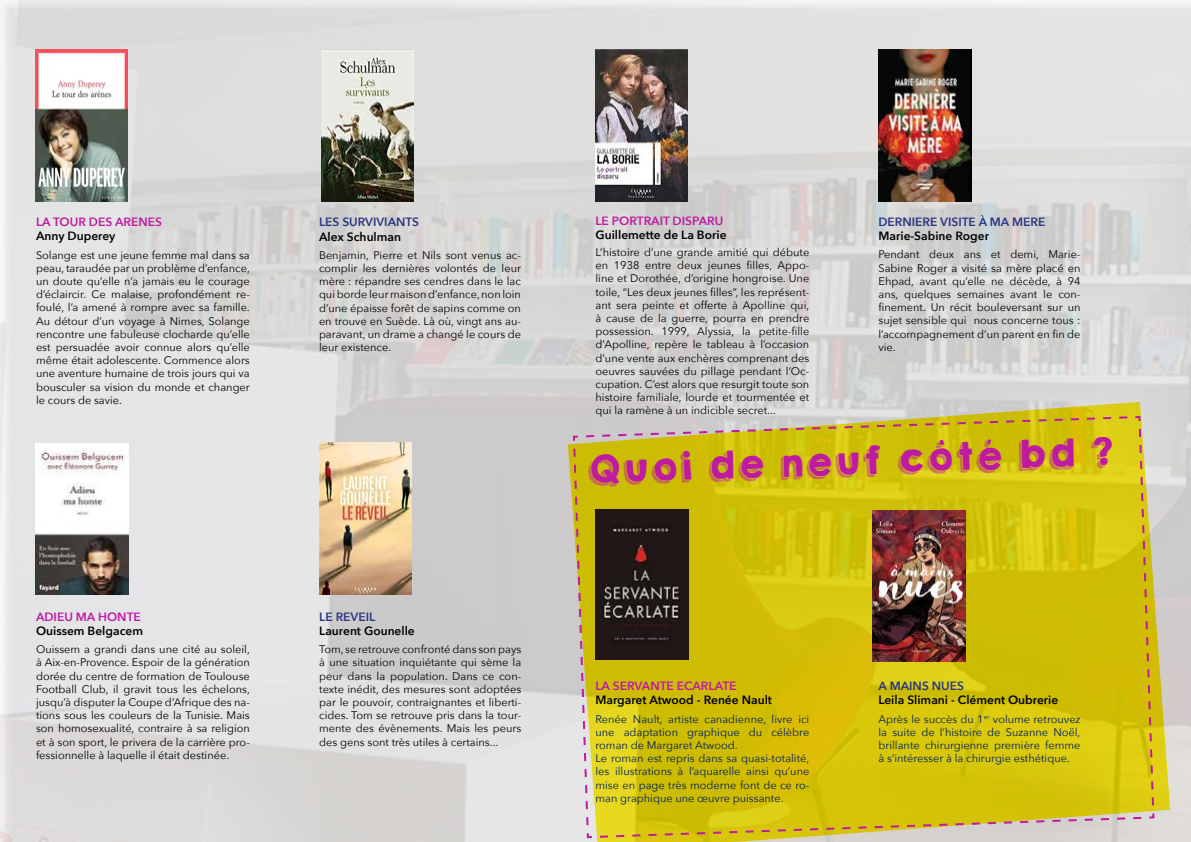
<style>
.page{position:relative;width:1191px;height:842px;background:#fff}
.page>*{position:absolute;margin:0;border:0;box-sizing:border-box;transform-origin:0 0}
.t1{font:34px "KGHAPPY";color:#be1aa2}
.t2{font:600 12px "Avenir Next";color:#000}
.t3{font:600 12px "Avenir Next";color:#be1aa2}
.t4{font:600 12px "Avenir Next";color:#283583}
.t5{font:11px/13.2px "Avenir Next";color:#000;text-align:justify}
.t6{font:11px/13.2px "Avenir Next";color:#00205c}
</style>
<div class="page">
<img style="left:0;top:0;width:1191px;height:842px">
<img style="left:36px;top:443px;width:92px;height:152px">
<img style="left:319px;top:443px;width:92px;height:152px">
<img style="left:878px;top:50px;width:93px;height:151px">
<img style="left:595px;top:50px;width:92px;height:151px">
<img style="left:321px;top:50px;width:92px;height:151px">
<img style="left:36px;top:50px;width:92px;height:151px">
<svg style="left:572px;top:415px;width:583px;height:424px;background:#c4b11b"></svg>
<p class="t3" style="left:36px;top:212px;width:127px">LA TOUR DES ARENES</p>
<p class="t2" style="left:36px;top:226px;width:81px">Anny Duperey</p>
<p class="t5" style="left:36px;top:248px;width:215px">Solange est une jeune femme mal dans sa peau, taraudée par un problème d’enfance, un doute qu’elle n’a jamais eu le courage d’éclaircir. Ce malaise, profondément re&shy;foulé, l’a amené à rompre avec sa famille.<br>Au détour d’un voyage à Nimes, Solange rencontre une fabuleuse clocharde qu’elle est persuadée avoir connue alors qu’elle même était adolescente. Commence alors une aventure humaine de trois jours qui va bousculer sa vision du monde et changer le cours de savie.</p>
<p class="t3" style="left:36px;top:606px;width:106px">ADIEU MA HONTE</p>
<p class="t2" style="left:36px;top:621px;width:109px">Ouissem Belgacem</p>
<p class="t5" style="left:36px;top:642px;width:215px">Ouissem a grandi dans une cité au soleil, à Aix-en-Provence. Espoir de la génération dorée du centre de formation de Toulouse Football Club, il gravit tous les échelons, jusqu’à disputer la Coupe d’Afrique des na&shy;tions sous les couleurs de la Tunisie. Mais son homosexualité, contraire à sa religion et à son sport, le privera de la carrière pro&shy;fessionnelle à laquelle il était destinée.</p>
<p class="t4" style="left:319px;top:212px;width:102px">LES SURVIVIANTS</p>
<p class="t2" style="left:319px;top:226px;width:84px">Alex Schulman</p>
<p class="t5" style="left:319px;top:248px;width:203px">Benjamin, Pierre et Nils sont venus ac&shy;complir les dernières volontés de leur mère : répandre ses cendres dans le lac qui borde leur maison d’enfance, non loin d’une épaisse forêt de sapins comme on en trouve en Suède. Là où, vingt ans au&shy;paravant, un drame a changé le cours de leur existence.</p>
<p class="t4" style="left:319px;top:606px;width:57px">LE REVEIL</p>
<p class="t2" style="left:319px;top:621px;width:97px">Laurent Gounelle</p>
<p class="t5" style="left:319px;top:642px;width:203px">Tom, se retrouve confronté dans son pays à une situation inquiétante qui sème la peur dans la population. Dans ce con&shy;texte inédit, des mesures sont adoptées par le pouvoir, contraignantes et liberti&shy;cides. Tom se retrouve pris dans la tour&shy;mente des évènements. Mais les peurs des gens sont très utiles à certains...</p>
<p class="t3" style="left:595px;top:210px;width:129px">LE PORTRAIT DISPARU</p>
<p class="t2" style="left:595px;top:225px;width:133px">Guillemette de La Borie</p>
<p class="t5" style="left:595px;top:245px;width:215px">L’histoire d’une grande amitié qui débute en 1938 entre deux jeunes filles, Appo&shy;line et Dorothée, d’origine hongroise. Une toile, “Les deux jeunes filles”, les représent&shy;ant sera peinte et offerte à Apolline qui, à cause de la guerre, pourra en prendre possession. 1999, Alyssia, la petite-fille d’Apolline, repère le tableau à l’occasion d’une vente aux enchères comprenant des oeuvres sauvées du pillage pendant l’Oc&shy;cupation. C’est alors que resurgit toute son histoire familiale, lourde et tourmentée et qui la ramène à un indicible secret...</p>
<p class="t4" style="left:878px;top:211px;width:168px">DERNIERE VISITE À MA MERE</p>
<p class="t2" style="left:878px;top:226px;width:112px">Marie-Sabine Roger</p>
<p class="t5" style="left:878px;top:248px;width:203px">Pendant deux ans et demi, Marie-Sabine Roger a visité sa mère placé en Ehpad, avant qu’elle ne décède, à 94 ans, quelques semaines avant le con&shy;finement. Un récit bouleversant sur un sujet sensible qui nous concerne tous : l’accompagnement d’un parent en fin de vie.</p>
<h1 class="t1" style="left:586px;top:444px;width:528px;rotate:-2deg">Quoi de neuf côté bd ?</h1>
<p class="t3" style="left:595px;top:676px;width:143px">LA SERVANTE ECARLATE</p>
<p class="t2" style="left:595px;top:690px;width:178px">Margaret Atwood - Renée Nault</p>
<p class="t6" style="left:595px;top:712px;width:215px">Renée Nault, artiste canadienne, livre ici une adaptation graphique du célèbre roman de Margaret Atwood.<br>Le roman est repris dans sa quasi-totalité, les illustrations à l’aquarelle ainsi qu’une mise en page très moderne font de ce ro&shy;man graphique une œuvre puissante.</p>
<p class="t4" style="left:878px;top:676px;width:87px">A MAINS NUES</p>
<p class="t2" style="left:878px;top:690px;width:181px">Leila Slimani - Clément Oubrerie</p>
<p class="t6" style="left:878px;top:712px;width:203px;text-align:justify">Après le succès du 1<sup>er</sup> volume retrouvez la suite de l’histoire de Suzanne Noël, brillante chirurgienne première femme à s’intéresser à la chirurgie esthétique.</p>
</div>
